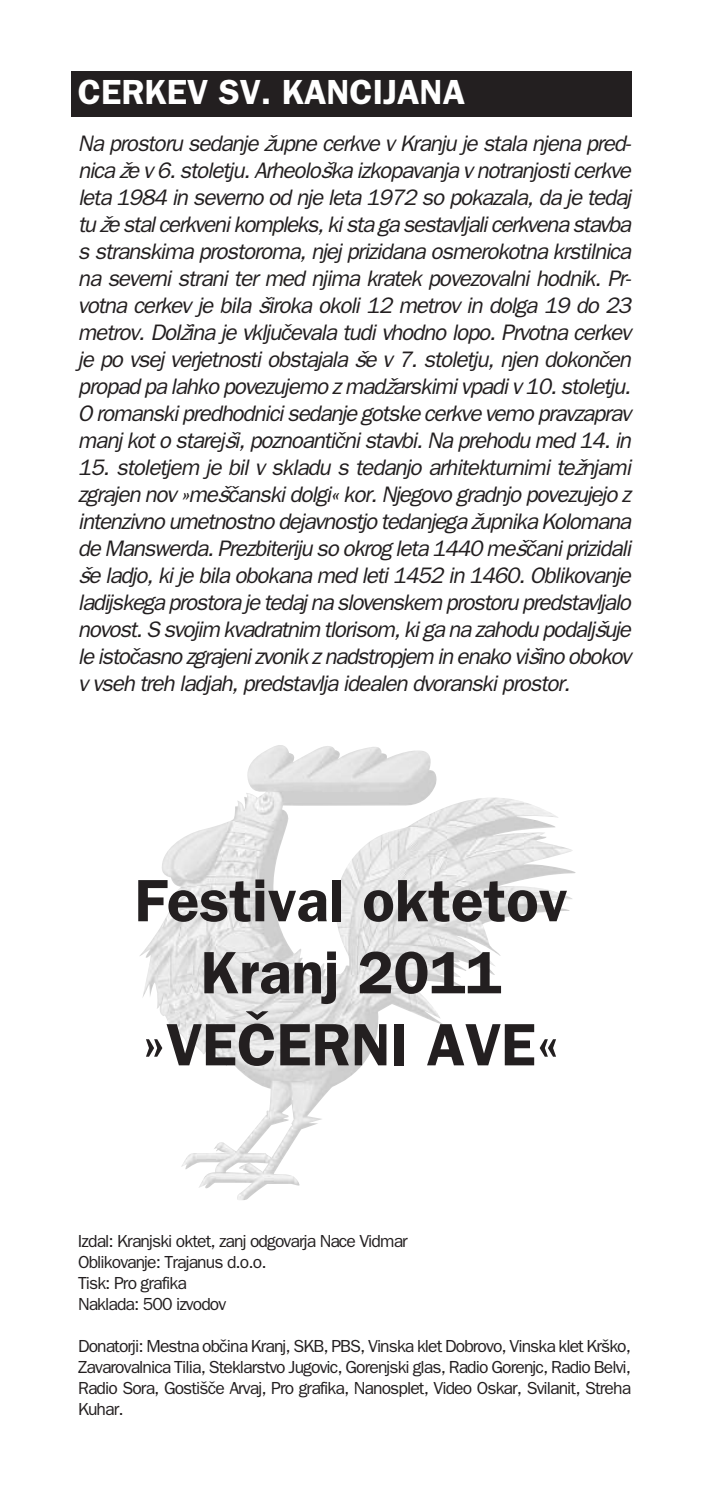
<style>
.page{position:relative;width:702px;height:1489px;background:#fff}
.page>*{position:absolute;margin:0;border:0;box-sizing:border-box;transform-origin:0 0}
.t1{font:60px/72px "Franklingothic Demi";color:#231f20;text-align:center}
.t2{font:35px "Franklingothic Demi";color:#fff}
.t3{font:italic 22.5px/27px "Franklingothic";letter-spacing:-.05em;color:#231f20;text-align:justify}
.t4{font:17.5px/21px "Franklingothic";letter-spacing:-.05em;color:#231f20}
</style>
<div class="page">
<div style="left:71px;top:71px;width:560px;height:46px;background:#231f20"></div>
<img style="left:140px;top:745px;width:436px;height:455px">
<h2 class="t2" style="left:78px;top:72px;width:388px">CERKEV SV. KANCIJANA</h2>
<p class="t3" style="left:78px;top:130px;width:554px">Na prostoru sedanje župne cerkve v Kranju je stala njena pred&shy;nica že v 6. stoletju. Arheološka izkopavanja v notranjosti cerkve leta 1984 in severno od nje leta 1972 so pokazala, da je tedaj tu že stal cerkveni kompleks, ki sta ga sestavljali cerkvena stavba s stranskima prostoroma, njej prizidana osmerokotna krstilnica na severni strani ter med njima kratek povezovalni hodnik. Pr&shy;votna cerkev je bila široka okoli 12 metrov in dolga 19 do 23 metrov. Dolžina je vkljuœevala tudi vhodno lopo. Prvotna cerkev je po vsej verjetnosti obstajala še v 7. stoletju, njen dokonœen propad pa lahko povezujemo z madžarskimi vpadi v 10. stoletju.<br>O romanski predhodnici sedanje gotske cerkve vemo pravzaprav manj kot o starejši, poznoantiœni stavbi. Na prehodu med 14. in</p>
<p class="t3" style="left:78px;top:454px;width:554px">15. stoletjem je bil v skladu s tedanjo arhitekturnimi težnjami zgrajen nov »mešœanski dolgi« kor. Njegovo gradnjo povezujejo z intenzivno umetnostno dejavnostjo tedanjega župnika Kolomana de Manswerda. Prezbiteriju so okrog leta 1440 mešœani prizidali še ladjo, ki je bila obokana med leti 1452 in 1460. Oblikovanje ladijskega prostora je tedaj na slovenskem prostoru predstavljalo novost. S svojim kvadratnim tlorisom, ki ga na zahodu podaljšuje le istoœasno zgrajeni zvonik z nadstropjem in enako višino obokov v vseh treh ladjah, predstavlja idealen dvoranski prostor.</p>
<h1 class="t1" style="left:135px;top:864px;width:434px">Festival oktetov<br>Kranj 2011 »VEŒERNI AVE«</h1>
<p class="t4" style="left:78px;top:1229px;width:331px">Izdal: Kranjski oktet, zanj odgovarja Nace Vidmar<br>Oblikovanje: Trajanus d.o.o.<br>Tisk: Pro grafika<br>Naklada: 500 izvodov</p>
<p class="t4" style="left:78px;top:1334px;width:554px;text-align:justify">Donatorji: Mestna obœina Kranj, SKB, PBS, Vinska klet Dobrovo, Vinska klet Krško, Zavarovalnica Tilia, Steklarstvo Jugovic, Gorenjski glas, Radio Gorenjc, Radio Belvi, Radio Sora, Gostišœe Arvaj, Pro grafika, Nanosplet, Video Oskar, Svilanit, Streha Kuhar.</p>
</div>
